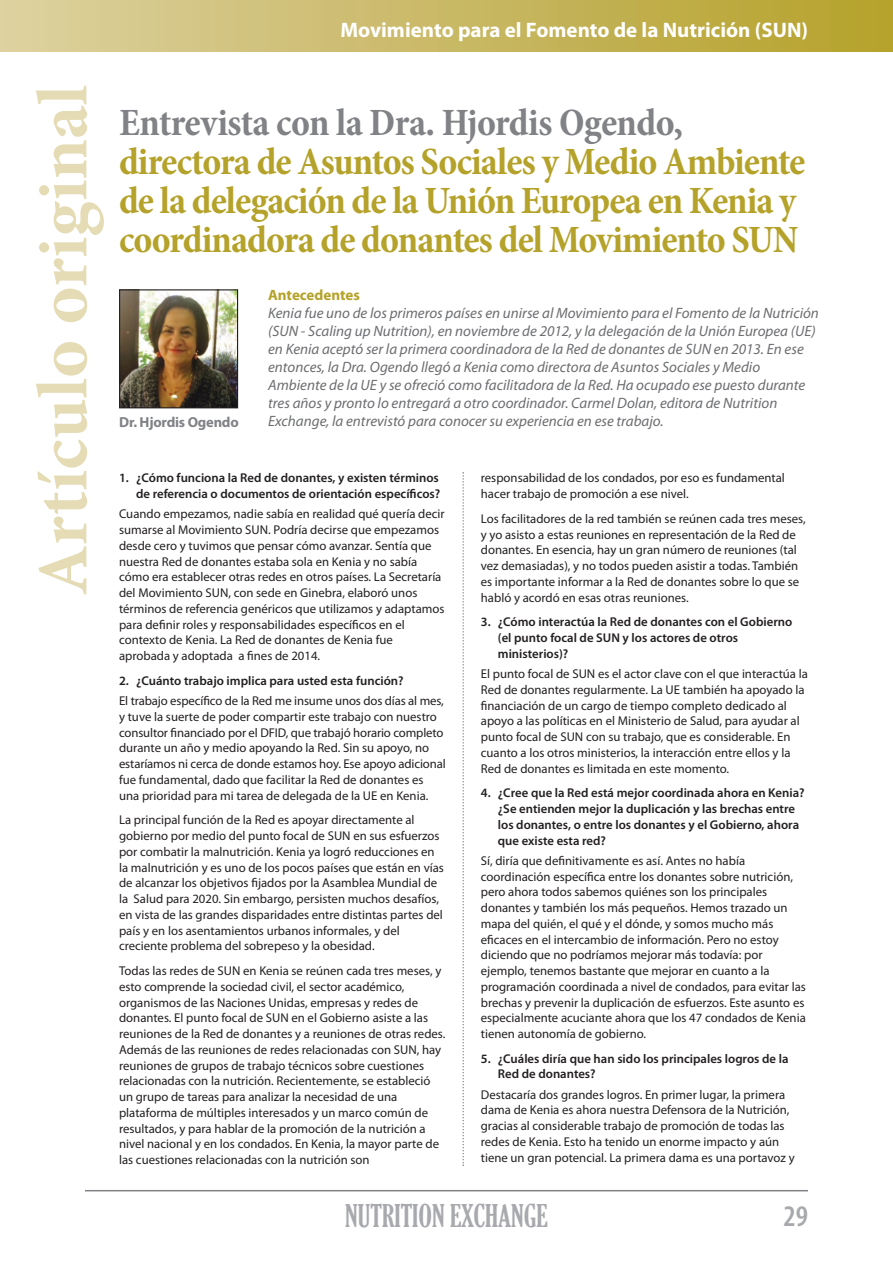
<style>
.page{position:relative;width:893px;height:1263px;background:#fff}
.page>*{position:absolute;margin:0;border:0;box-sizing:border-box;transform-origin:0 0}
.t1{font:700 72px "Minion Pro";letter-spacing:.005em;color:#e5dcb6}
.t2{font:700 condensed 39px/39px "Minion Pro";letter-spacing:-.025em;color:#b5a22a}
.t3{font:700 condensed 39px "Minion Pro";letter-spacing:-.015em;color:#808285}
.t4{font:extra-condensed 30px "Gloucester";color:#a8a9ad}
.t5{font:600 condensed 30px "Myriad Pro";color:#a8a9ad}
.t6{font:700 21px "Myriad Pro";color:#fff}
.t7{font:italic 15px/18px "Myriad Pro";color:#6c6d70}
.t8{font:700 15px "Myriad Pro";letter-spacing:-.005em;color:#b5a22a}
.t9{font:700 14.55px "Myriad Pro";letter-spacing:-.015em;color:#808285}
.t10{font:12.75px/15.8px "Myriad Pro";color:#231f20}
.t11{font:600 12.75px/15.8px "Myriad Pro";color:#231f20}
</style>
<div class="page">
<hr style="left:85px;top:1190px;width:723px;height:1px;background:#808285">
<div style="left:0;top:0;width:893px;height:51px;background:linear-gradient(to right,#ddd1a0,#b5a12b)"></div>
<img style="left:121px;top:291px;width:115px;height:115px">
<div style="left:119px;top:289px;width:119px;height:119px;border:1px solid #231f20"></div>
<svg style="left:462px;top:472px;width:2px;height:694px"></svg>
<h3 class="t6" style="left:340px;top:22px;width:469px">Movimiento para el Fomento de la Nutrición (SUN)</h3>
<h1 class="t1" style="left:37px;top:596px;width:512px;rotate:-90deg">Artículo original</h1>
<h2 class="t3" style="left:119px;top:108px;width:565px">Entrevista con la Dra. Hjordis Ogendo,</h2>
<h2 class="t2" style="left:119px;top:145px;width:688px">directora de Asuntos Sociales y Medio Ambiente de la delegación de la Unión Europea en Kenia y coordinadora de donantes del Movimiento SUN</h2>
<p class="t9" style="left:119px;top:416px;width:121px">Dr. Hjordis Ogendo</p>
<p class="t8" style="left:268px;top:290px;width:93px">Antecedentes</p>
<p class="t7" style="left:268px;top:306px;width:552px">Kenia fue uno de los primeros países en unirse al Movimiento para el Fomento de la Nutrición (SUN - Scaling up Nutrition), en noviembre de 2012, y la delegación de la Unión Europea (UE) en Kenia aceptó ser la primera coordinadora de la Red de donantes de SUN en 2013. En ese entonces, la Dra. Ogendo llegó a Kenia como directora de Asuntos Sociales y Medio Ambiente de la UE y se ofreció como facilitadora de la Red. Ha ocupado ese puesto durante tres años y pronto lo entregará a otro coordinador. Carmel Dolan, editora de Nutrition Exchange, la entrevistó para conocer su experiencia en ese trabajo.</p>
<p class="t11" style="left:119px;top:471px;width:323px;text-align:right">1. ¿Cómo funciona la Red de donantes, y existen términos de referencia o documentos de orientación específicos?</p>
<p class="t10" style="left:119px;top:507px;width:327px">Cuando empezamos, nadie sabía en realidad qué quería decir sumarse al Movimiento SUN. Podría decirse que empezamos desde cero y tuvimos que pensar cómo avanzar. Sentía que nuestra Red de donantes estaba sola en Kenia y no sabía cómo era establecer otras redes en otros países. La Secretaría del Movimiento SUN, con sede en Ginebra, elaboró unos términos de referencia genéricos que utilizamos y adaptamos para definir roles y responsabilidades específicos en el contexto de Kenia. La Red de donantes de Kenia fue aprobada y adoptada a fines de 2014.</p>
<p class="t11" style="left:119px;top:674px;width:286px">2. ¿Cuánto trabajo implica para usted esta función?</p>
<p class="t10" style="left:119px;top:694px;width:328px">El trabajo específico de la Red me insume unos dos días al mes, y tuve la suerte de poder compartir este trabajo con nuestro consultor financiado por el DFID, que trabajó horario completo durante un año y medio apoyando la Red. Sin su apoyo, no estaríamos ni cerca de donde estamos hoy. Ese apoyo adicional fue fundamental, dado que facilitar la Red de donantes es una prioridad para mi tarea de delegada de la UE en Kenia.</p>
<p class="t10" style="left:119px;top:813px;width:326px">La principal función de la Red es apoyar directamente al gobierno por medio del punto focal de SUN en sus esfuerzos por combatir la malnutrición. Kenia ya logró reducciones en la malnutrición y es uno de los pocos países que están en vías de alcanzar los objetivos fijados por la Asamblea Mundial de la Salud para 2020. Sin embargo, persisten muchos desafíos, en vista de las grandes disparidades entre distintas partes del país y en los asentamientos urbanos informales, y del creciente problema del sobrepeso y la obesidad.</p>
<p class="t10" style="left:119px;top:964px;width:328px">Todas las redes de SUN en Kenia se reúnen cada tres meses, y esto comprende la sociedad civil, el sector académico, organismos de las Naciones Unidas, empresas y redes de donantes. El punto focal de SUN en el Gobierno asiste a las reuniones de la Red de donantes y a reuniones de otras redes.<br>Además de las reuniones de redes relacionadas con SUN, hay reuniones de grupos de trabajo técnicos sobre cuestiones relacionadas con la nutrición. Recientemente, se estableció un grupo de tareas para analizar la necesidad de una plataforma de múltiples interesados y un marco común de resultados, y para hablar de la promoción de la nutrición a nivel nacional y en los condados. En Kenia, la mayor parte de las cuestiones relacionadas con la nutrición son</p>
<p class="t10" style="left:481px;top:471px;width:305px">responsabilidad de los condados, por eso es fundamental hacer trabajo de promoción a ese nivel.</p>
<p class="t10" style="left:481px;top:512px;width:326px">Los facilitadores de la red también se reúnen cada tres meses, y yo asisto a estas reuniones en representación de la Red de donantes. En esencia, hay un gran número de reuniones (tal vez demasiadas), y no todos pueden asistir a todas. También es importante informar a la Red de donantes sobre lo que se habló y acordó en esas otras reuniones.</p>
<p class="t11" style="left:498px;top:615px;width:296px;text-indent:-17px">3. ¿Cómo interactúa la Red de donantes con el Gobierno (el punto focal de SUN y los actores de otros ministerios)?</p>
<p class="t10" style="left:481px;top:667px;width:329px">El punto focal de SUN es el actor clave con el que interactúa la Red de donantes regularmente. La UE también ha apoyado la financiación de un cargo de tiempo completo dedicado al apoyo a las políticas en el Ministerio de Salud, para ayudar al punto focal de SUN con su trabajo, que es considerable. En cuanto a los otros ministerios, la interacción entre ellos y la Red de donantes es limitada en este momento.</p>
<p class="t11" style="left:498px;top:786px;width:308px;text-indent:-17px">4. ¿Cree que la Red está mejor coordinada ahora en Kenia? ¿Se entienden mejor la duplicación y las brechas entre los donantes, o entre los donantes y el Gobierno, ahora que existe esta red?</p>
<p class="t10" style="left:481px;top:854px;width:327px">Sí, diría que definitivamente es así. Antes no había coordinación específica entre los donantes sobre nutrición, pero ahora todos sabemos quiénes son los principales donantes y también los más pequeños. Hemos trazado un mapa del quién, el qué y el dónde, y somos mucho más eficaces en el intercambio de información. Pero no estoy diciendo que no podríamos mejorar más todavía: por ejemplo, tenemos bastante que mejorar en cuanto a la programación coordinada a nivel de condados, para evitar las brechas y prevenir la duplicación de esfuerzos. Este asunto es especialmente acuciante ahora que los 47 condados de Kenia tienen autonomía de gobierno.</p>
<p class="t11" style="left:498px;top:1051px;width:292px;text-indent:-17px">5. ¿Cuáles diría que han sido los principales logros de la<br>Red de donantes?</p>
<p class="t10" style="left:481px;top:1087px;width:315px">Destacaría dos grandes logros. En primer lugar, la primera dama de Kenia es ahora nuestra Defensora de la Nutrición, gracias al considerable trabajo de promoción de todas las redes de Kenia. Esto ha tenido un enorme impacto y aún tiene un gran potencial. La primera dama es una portavoz y</p>
<h3 class="t4" style="left:345px;top:1198px;width:204px">NUTRITION EXCHANGE</h3>
<h3 class="t5" style="left:783px;top:1205px;width:26px">29</h3>
</div>
